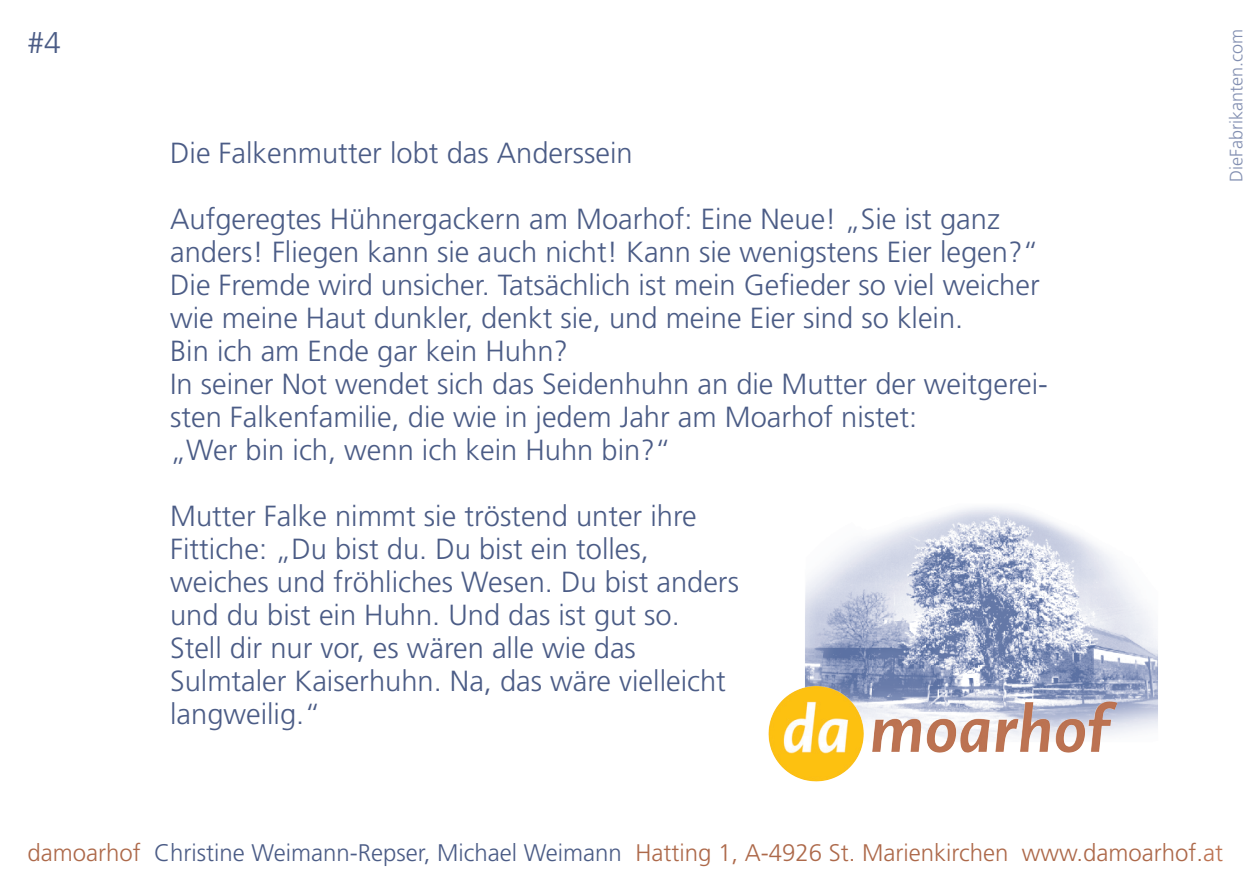
<style>
.page{position:relative;width:1259px;height:893px;background:#fff}
.page>*{position:absolute;margin:0;border:0;box-sizing:border-box;transform-origin:0 0}
.t1{font:300 30px "Frutiger";color:#4b5c86}
.t2{font:300 29.1px/33px "Frutiger";color:#4b5c86}
.t3{font:300 24px "Frutiger";color:#ad694a}
.t4{font:300 18px "Frutiger";color:#828fb1}
.s1{color:#4b5c86}
.s2{color:#bd7352}
</style>
<div class="page">
<img style="left:792px;top:507px;width:366px;height:251px">
<img style="left:777px;top:686px;width:37px;height:20px">
<p class="t1" style="left:27px;top:26px;width:35px">#4</p>
<p class="t2" style="left:170px;top:137px;width:464px">Die Falkenmutter lobt das Anderssein</p>
<p class="t2" style="left:170px;top:203px;width:879px">Aufgeregtes Hühnergackern am Moarhof: Eine Neue! „Sie ist ganz anders! Fliegen kann sie auch nicht! Kann sie wenigstens Eier legen?“ Die Fremde wird unsicher. Tatsächlich ist mein Gefieder so viel weicher wie meine Haut dunkler, denkt sie, und meine Eier sind so klein.<br>Bin ich am Ende gar kein Huhn?<br>In seiner Not wendet sich das Seidenhuhn an die Mutter der weitgerei&shy;sten Falkenfamilie, die wie in jedem Jahr am Moarhof nistet:<br>„Wer bin ich, wenn ich kein Huhn bin?“</p>
<p class="t2" style="left:170px;top:500px;width:570px">Mutter Falke nimmt sie tröstend unter ihre Fittiche: „Du bist du. Du bist ein tolles, weiches und fröhliches Wesen. Du bist anders und du bist ein Huhn. Und das ist gut so.<br>Stell dir nur vor, es wären alle wie das Sulmtaler Kaiserhuhn. Na, das wäre vielleicht langweilig.“</p>
<p class="t4" style="left:1226px;top:182px;width:155px;rotate:-90deg">DieFabrikanten.com</p>
<p class="t3" style="left:27px;top:839px;width:1197px">damoarhof <span class="s1">Christine Weimann-Repser, Michael Weimann</span> Hatting 1, A-4926 St. Marienkirchen www.damoarhof.<span class="s2">at</span></p>
</div>
